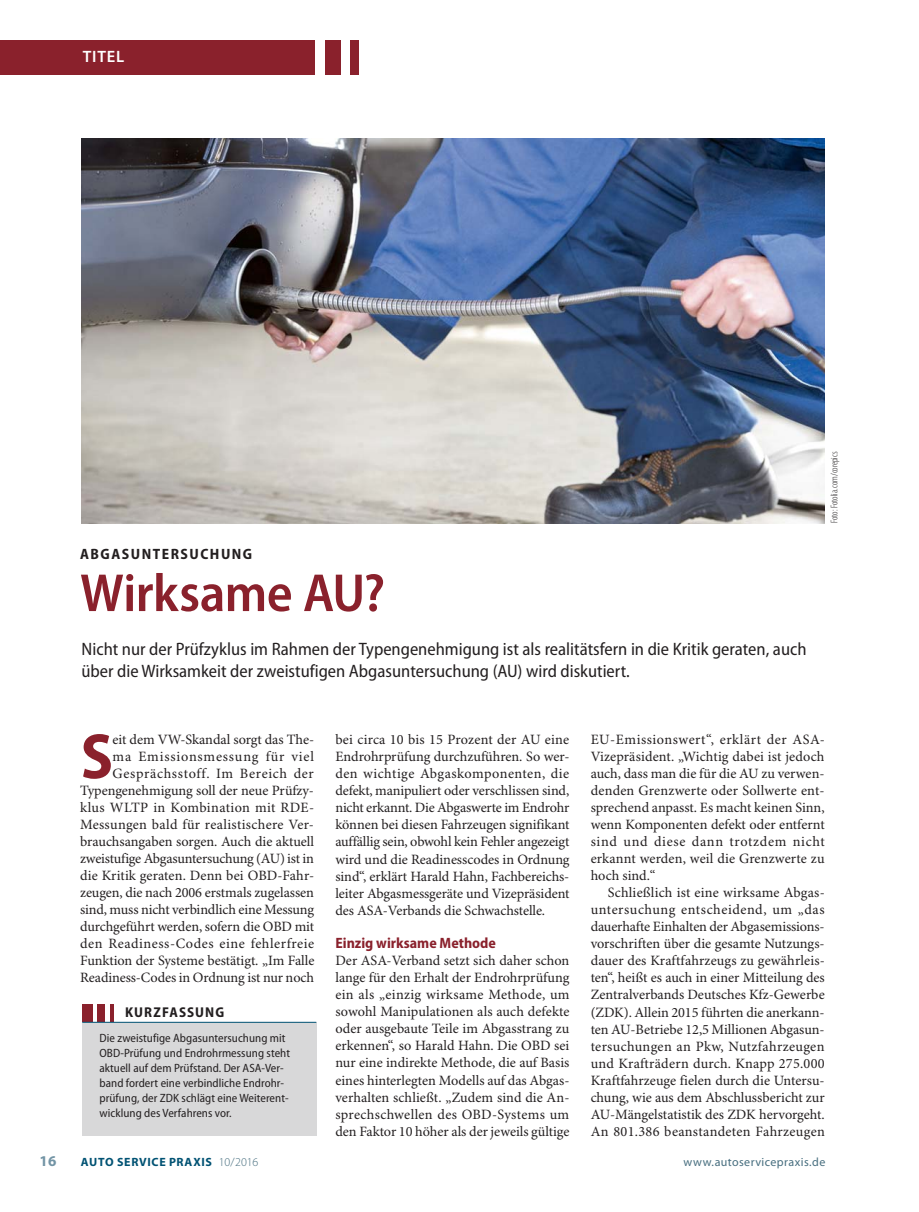
<style>
.page{position:relative;width:919px;height:1212px;background:#fff}
.page>*{position:absolute;margin:0;border:0;box-sizing:border-box;transform-origin:0 0}
.t1{font:700 semi-condensed 64.65px "Myriad Pro";color:#8a212c}
.t2{font:600 semi-condensed 54px "Myriad Pro";letter-spacing:-.01em;color:#8a212c}
.t3{font:semi-condensed 18px/22.5px "Myriad Pro";color:#231f20}
.t4{font:600 16.5px "Myriad Pro";letter-spacing:.045em;color:#fff}
.t5{font:700 semi-condensed 15px "Myriad Pro";color:#8a212c}
.t6{font:700 semi-condensed 15px "Myriad Pro";letter-spacing:.1em;color:#231f20}
.t7{font:700 15px "Myriad Pro";color:#7294a5}
.t8{font:14.25px/17px "Minion Pro";letter-spacing:-.005em;color:#231f20;text-align:justify}
.t9{font:700 semi-condensed 14.25px "Myriad Pro";letter-spacing:.075em;color:#231f20}
.t10{font:semi-condensed 12px/15px "Myriad Pro";letter-spacing:.005em;color:#231f20}
.t11{font:700 12px "Myriad Pro";letter-spacing:.055em;color:#005273}
.t12{font:12px "Myriad Pro";letter-spacing:.035em;color:#476e7f}
.t13{font:300 condensed 9.75px "Myriad Pro";color:#231f20}
.s1{font-weight:300;color:#476e7f}
</style>
<div class="page">
<div style="left:350px;top:40px;width:8px;height:34px;background:#8a212c"></div>
<div style="left:325px;top:40px;width:15px;height:34px;background:#8a212c"></div>
<div style="left:0;top:40px;width:315px;height:34px;background:#8a212c"></div>
<div style="left:82px;top:1022px;width:234px;height:113px;background:#d8d8d9"></div>
<div style="left:82px;top:1005px;width:10px;height:17px;background:#8a212c"></div>
<div style="left:97px;top:1005px;width:8px;height:17px;background:#8a212c"></div>
<hr style="left:110px;top:1005px;width:4px;height:17px;background:#8a212c">
<hr style="left:82px;top:1022px;width:234px;height:1px;background:#005273">
<img style="left:81px;top:139px;width:743px;height:384px">
<p class="t4" style="left:83px;top:47px;width:43px">TITEL</p>
<p class="t6" style="left:80px;top:548px;width:174px">ABGASUNTERSUCHUNG</p>
<h2 class="t2" style="left:80px;top:561px;width:306px">Wirksame AU?</h2>
<p class="t3" style="left:81px;top:639px;width:726px">Nicht nur der Prüfzyklus im Rahmen der Typengenehmigung ist als realitätsfern in die Kritik geraten, auch über die Wirksamkeit der zweistufigen Abgasuntersuchung (AU) wird diskutiert.</p>
<p class="t13" style="left:828px;top:523px;width:73px;rotate:-90deg">Foto: Fotolia.com/corepics</p>
<h1 class="t1" style="left:81px;top:732px;width:34px">S</h1>
<p class="t8" style="left:80px;top:732px;width:236px;text-align:right">eit dem VW-Skandal sorgt das The-<br>ma Emissionsmessung für viel Gesprächsstoff. Im Bereich der Typengenehmigung soll der neue Prüfzy&shy;klus WLTP in Kombination mit RDE-Messungen bald für realistischere Ver&shy;brauchsangaben sorgen. Auch die aktuell zweistufige Abgasuntersuchung (AU) ist in die Kritik geraten. Denn bei OBD-Fahr&shy;zeugen, die nach 2006 erstmals zugelassen sind, muss nicht verbindlich eine Messung durchgeführt werden, sofern die OBD mit den Readiness-Codes eine fehlerfreie Funktion der Systeme bestätigt. „Im Falle Readiness-Codes in Ordnung ist nur noch</p>
<p class="t9" style="left:125px;top:1007px;width:101px">KURZFASSUNG</p>
<p class="t10" style="left:99px;top:1032px;width:192px">Die zweistufige Abgasuntersuchung mit OBD-Prüfung und Endrohrmessung steht aktuell auf dem Prüfstand. Der ASA-Ver&shy;band fordert eine verbindliche Endrohr&shy;prüfung, der ZDK schlägt eine Weiterent&shy;wicklung des Verfahrens vor.</p>
<p class="t8" style="left:335px;top:732px;width:236px">bei circa 10 bis 15 Prozent der AU eine Endrohrprüfung durchzuführen. So wer&shy;den wichtige Abgaskomponenten, die defekt, manipuliert oder verschlissen sind, nicht erkannt. Die Abgaswerte im Endrohr können bei diesen Fahrzeugen signifikant auffällig sein, obwohl kein Fehler angezeigt wird und die Readinesscodes in Ordnung sind“, erklärt Harald Hahn, Fachbereichs&shy;leiter Abgasmessgeräte und Vizepräsident des ASA-Verbands die Schwachstelle.</p>
<p class="t5" style="left:335px;top:938px;width:162px">Einzig wirksame Methode</p>
<p class="t8" style="left:335px;top:953px;width:236px">Der ASA-Verband setzt sich daher schon lange für den Erhalt der Endrohrprüfung ein als „einzig wirksame Methode, um sowohl Manipulationen als auch defekte oder ausgebaute Teile im Abgasstrang zu erkennen“, so Harald Hahn. Die OBD sei nur eine indirekte Methode, die auf Basis eines hinterlegten Modells auf das Abgas&shy;verhalten schließt. „Zudem sind die An&shy;sprechschwellen des OBD-Systems um den Faktor 10 höher als der jeweils gültige</p>
<p class="t8" style="left:590px;top:732px;width:236px">EU-Emissionswert“, erklärt der ASA-Vizepräsident. „Wichtig dabei ist jedoch auch, dass man die für die AU zu verwen&shy;denden Grenzwerte oder Sollwerte ent&shy;sprechend anpasst. Es macht keinen Sinn, wenn Komponenten defekt oder entfernt sind und diese dann trotzdem nicht erkannt werden, weil die Grenzwerte zu hoch sind.“</p>
<p class="t8" style="left:590px;top:885px;width:236px;text-indent:17px">Schließlich ist eine wirksame Abgas&shy;untersuchung entscheidend, um „das dauerhafte Einhalten der Abgasemissions&shy;vorschriften über die gesamte Nutzungs&shy;dauer des Kraftfahrzeugs zu gewährleis&shy;ten“, heißt es auch in einer Mitteilung des Zentralverbands Deutsches Kfz-Gewerbe (ZDK). Allein 2015 führten die anerkann&shy;ten AU-Betriebe 12,5 Millionen Abgasun&shy;tersuchungen an Pkw, Nutzfahrzeugen und Krafträdern durch. Knapp 275.000<br>Kraftfahrzeuge fielen durch die Untersu&shy;chung, wie aus dem Abschlussbericht zur AU-Mängelstatistik des ZDK hervorgeht.<br>An 801.386 beanstandeten Fahrzeugen</p>
<p class="t7" style="left:39px;top:1152px;width:19px">16</p>
<p class="t11" style="left:81px;top:1154px;width:179px">AUTO SERVICE PRAXIS <span class="s1">10/2016</span></p>
<p class="t12" style="left:683px;top:1154px;width:143px">www.autoservicepraxis.de</p>
</div>
